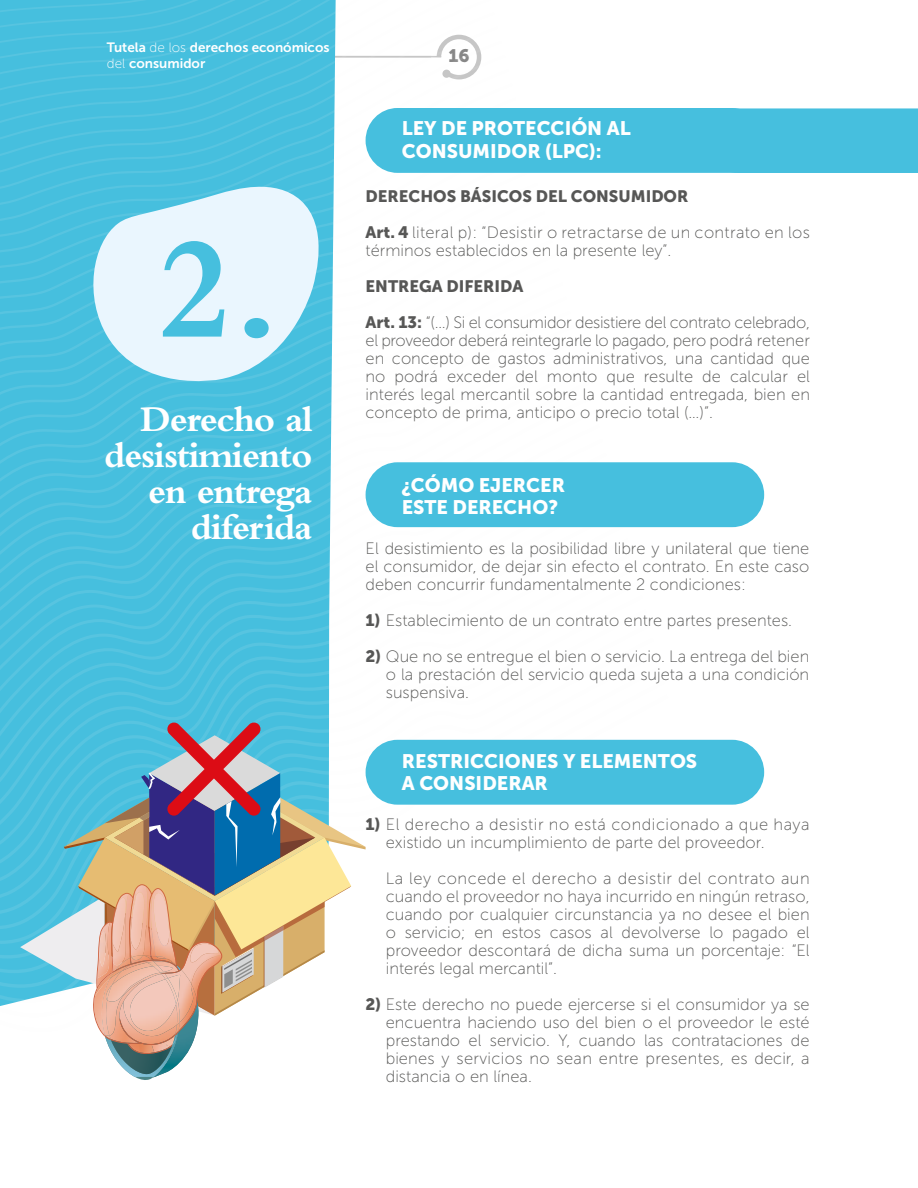
<style>
.page{position:relative;width:918px;height:1188px;background:#fff}
.page>*{position:absolute;margin:0;border:0;box-sizing:border-box;transform-origin:0 0}
.t1{font:700 150px "Bembo";color:#46bfde}
.t2{font:700 37.5px/36px "Bembo";letter-spacing:-.03em;color:#fff;text-align:right}
.t3{font:19.5px/22.5px "Museo Sans 900";color:#fff}
.t4{font:18px "Museo Sans 900";color:#878787}
.t5{font:16.5px/18px "Museo Sans 100";color:#575756;text-align:justify}
.t6{font:16.5px "Museo Sans 900";color:#575756}
.t7{font:13.5px/16.2px "Museo Sans 700";color:#fff}
.s1{font-family:"Museo Sans 100"}
.s2{font-family:"Museo Sans 900"}
</style>
<div class="page">
<svg style="left:0;top:0;width:336px;height:12px;background:#48bfde"></svg>
<svg style="left:0;top:12px;width:336px;height:15px;background:#48bfde"></svg>
<svg style="left:0;top:27px;width:474px;height:14px;fill:#46bfde"></svg>
<svg style="left:0;top:41px;width:482px;height:14px;fill:#46bfde"></svg>
<svg style="left:0;top:55px;width:482px;height:14px;fill:#46bfde"></svg>
<svg style="left:0;top:69px;width:478px;height:15px;fill:#46bfde"></svg>
<svg style="left:0;top:84px;width:335px;height:14px;background:#48bfde"></svg>
<svg style="left:0;top:98px;width:393px;height:14px;background:#62c8e2"></svg>
<svg style="left:0;top:112px;width:382px;height:14px;background:#5bc6e1"></svg>
<svg style="left:0;top:126px;width:369px;height:14px;background:#58c5e1"></svg>
<svg style="left:0;top:140px;width:369px;height:15px;background:#58c5e1"></svg>
<svg style="left:0;top:155px;width:382px;height:14px;background:#5cc6e1"></svg>
<svg style="left:0;top:169px;width:393px;height:14px;fill:#46bfde"></svg>
<svg style="left:0;top:183px;width:334px;height:14px"></svg>
<svg style="left:0;top:197px;width:334px;height:14px"></svg>
<svg style="left:0;top:211px;width:334px;height:15px"></svg>
<svg style="left:0;top:226px;width:334px;height:14px"></svg>
<svg style="left:0;top:240px;width:334px;height:14px"></svg>
<svg style="left:0;top:254px;width:333px;height:14px"></svg>
<svg style="left:0;top:268px;width:333px;height:15px"></svg>
<svg style="left:0;top:283px;width:333px;height:14px"></svg>
<svg style="left:0;top:297px;width:333px;height:14px"></svg>
<svg style="left:0;top:311px;width:333px;height:14px"></svg>
<svg style="left:0;top:325px;width:333px;height:14px"></svg>
<svg style="left:0;top:339px;width:333px;height:15px"></svg>
<svg style="left:0;top:354px;width:332px;height:14px"></svg>
<svg style="left:0;top:368px;width:332px;height:14px"></svg>
<svg style="left:0;top:382px;width:332px;height:14px;background:#4ac0de"></svg>
<svg style="left:0;top:396px;width:332px;height:14px;background:#49bfde"></svg>
<svg style="left:0;top:410px;width:332px;height:15px;background:#49c0de"></svg>
<svg style="left:0;top:425px;width:332px;height:14px;background:#49c0de"></svg>
<svg style="left:0;top:439px;width:331px;height:14px;background:#49bfde"></svg>
<svg style="left:0;top:453px;width:393px;height:14px;fill:#46bfde"></svg>
<svg style="left:0;top:467px;width:380px;height:15px;background:#5dc7e2"></svg>
<svg style="left:0;top:482px;width:368px;height:14px;background:#5bc6e1"></svg>
<svg style="left:0;top:496px;width:370px;height:14px;background:#5bc6e1"></svg>
<svg style="left:0;top:510px;width:384px;height:14px;background:#5ec7e2"></svg>
<svg style="left:0;top:524px;width:625px;height:14px"></svg>
<svg style="left:0;top:538px;width:330px;height:15px;background:#49bfde"></svg>
<svg style="left:0;top:553px;width:330px;height:14px;background:#49c0de"></svg>
<svg style="left:0;top:567px;width:330px;height:14px;background:#49c0de"></svg>
<svg style="left:0;top:581px;width:330px;height:14px;background:#49c0de"></svg>
<svg style="left:0;top:595px;width:330px;height:14px;background:#49c0de"></svg>
<svg style="left:0;top:609px;width:330px;height:15px;background:#49c0de"></svg>
<svg style="left:0;top:624px;width:330px;height:14px;background:#4ac0de"></svg>
<svg style="left:0;top:638px;width:330px;height:14px;background:#4ac0de"></svg>
<svg style="left:0;top:652px;width:330px;height:14px;background:#4ac0de"></svg>
<svg style="left:0;top:666px;width:330px;height:15px;background:#4ac0de"></svg>
<svg style="left:0;top:681px;width:330px;height:14px;background:#4ac0de"></svg>
<svg style="left:0;top:695px;width:668px;height:311px"></svg>
<div style="left:366px;top:740px;width:398px;height:65px;background:#46bfde;border-radius:32px"></div>
<div style="left:366px;top:462px;width:398px;height:65px;background:#46bfde;border-radius:32px"></div>
<div style="left:366px;top:108px;width:398px;height:65px;background:#46bfde;border-radius:32px"></div>
<svg style="left:83px;top:178px;width:246px;height:214px;background:#b1e2f2"></svg>
<svg style="left:20px;top:722px;width:346px;height:358px"></svg>
<div style="left:706px;top:108px;width:212px;height:65px;background:#46bfde"></div>
<p class="t7" style="left:107px;top:39px;width:224px">Tutela <span class="s1">de los</span> derechos económicos <span class="s1">del</span> consumidor</p>
<h1 class="t1" style="left:158px;top:206px;width:123px">2.</h1>
<h2 class="t2" style="left:104px;top:401px;width:210px">Derecho al desistimiento en entrega diferida</h2>
<p class="t4" style="left:448px;top:45px;width:23px">16</p>
<p class="t3" style="left:402px;top:117px;width:230px">LEY DE PROTECCIÓN AL<br>CONSUMIDOR (LPC):</p>
<p class="t6" style="left:366px;top:187px;width:324px">DERECHOS BÁSICOS DEL CONSUMIDOR</p>
<p class="t5" style="left:366px;top:224px;width:446px"><span class="s2">Art. 4</span> literal p): “Desistir o retractarse de un contrato en los términos establecidos en la presente ley”.</p>
<p class="t6" style="left:366px;top:277px;width:159px">ENTREGA DIFERIDA</p>
<p class="t5" style="left:366px;top:314px;width:446px"><span class="s2">Art. 13:</span> “(…) Si el consumidor desistiere del contrato celebrado, el proveedor deberá reintegrarle lo pagado, pero podrá retener en concepto de gastos administrativos, una cantidad que no podrá exceder del monto que resulte de calcular el interés legal mercantil sobre la cantidad entregada, bien en concepto de prima, anticipo o precio total (…)”.</p>
<p class="t3" style="left:402px;top:474px;width:165px">¿CÓMO EJERCER<br>ESTE DERECHO?</p>
<p class="t5" style="left:366px;top:540px;width:445px">El desistimiento es la posibilidad libre y unilateral que tiene el consumidor, de dejar sin efecto el contrato. En este caso deben concurrir fundamentalmente 2 condiciones:</p>
<p class="t5" style="left:366px;top:612px;width:428px"><span class="s2">1)</span> Establecimiento de un contrato entre partes presentes.</p>
<p class="t5" style="left:386px;top:648px;width:425px;text-indent:-20px"><span class="s2">2)</span> Que no se entregue el bien o servicio. La entrega del bien o la prestación del servicio queda sujeta a una condición suspensiva.</p>
<p class="t3" style="left:402px;top:750px;width:297px">RESTRICCIONES Y ELEMENTOS<br>A CONSIDERAR</p>
<p class="t5" style="left:386px;top:816px;width:425px;text-indent:-20px"><span class="s2">1)</span> El derecho a desistir no está condicionado a que haya existido un incumplimiento de parte del proveedor.</p>
<p class="t5" style="left:386px;top:870px;width:425px">La ley concede el derecho a desistir del contrato aun cuando el proveedor no haya incurrido en ningún retraso, cuando por cualquier circunstancia ya no desee el bien o servicio; en estos casos al devolverse lo pagado el proveedor descontará de dicha suma un porcentaje: “El interés legal mercantil”.</p>
<p class="t5" style="left:386px;top:996px;width:425px;text-indent:-20px"><span class="s2">2)</span> Este derecho no puede ejercerse si el consumidor ya se encuentra haciendo uso del bien o el proveedor le esté prestando el servicio. Y, cuando las contrataciones de bienes y servicios no sean entre presentes, es decir, a distancia o en línea.</p>
</div>
